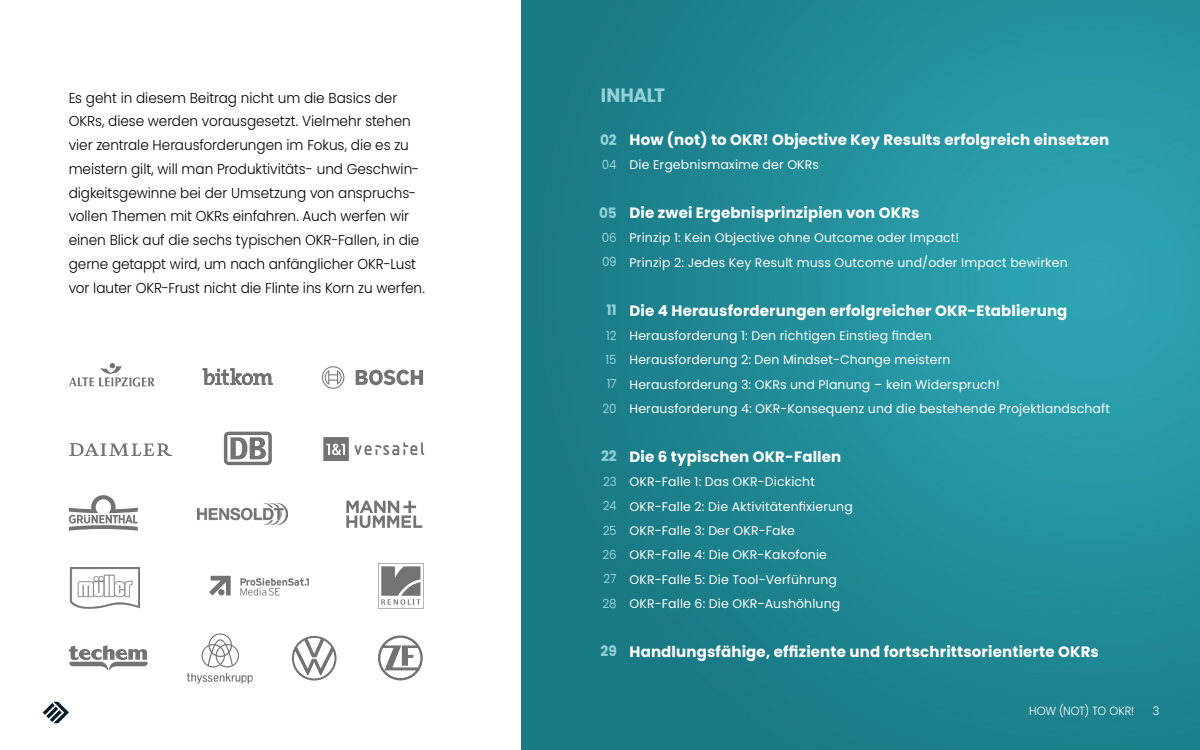
<style>
.page{position:relative;width:1200px;height:750px;background:#fff}
.page>*{position:absolute;margin:0;border:0;box-sizing:border-box;transform-origin:0 0}
.t1{font:700 19.38px "Poppins";letter-spacing:-.01em;color:#95d1d9;scale:.95 1}
.t2{font:700 15px "Poppins";letter-spacing:.01em;color:#fff}
.t3{font:300 14.38px/23.8px "Poppins";letter-spacing:-.005em;color:#000;scale:.95 1}
.t4{font:700 14.38px "Poppins";letter-spacing:-.005em;color:#95d1d9;scale:.95 1}
.t5{font:12.5px/24.4px "Poppins";letter-spacing:.01em;color:#fff}
.t6{font:12.5px/24.4px "Poppins";letter-spacing:-.02em;color:#95d1d9;scale:.95 1}
.t7{font:300 11.88px "Poppins";letter-spacing:-.005em;color:#fff;scale:.95 1}
</style>
<div class="page">
<svg style="left:43px;top:702px;width:26px;height:21px"></svg>
<div style="left:521px;top:0;width:679px;height:750px;background:#197985"></div>
<img style="left:675px;top:0;width:525px;height:698px">
<svg style="left:69px;top:645px;width:79px;height:25px"></svg>
<svg style="left:378px;top:563px;width:46px;height:46px"></svg>
<svg style="left:187px;top:633px;width:66px;height:51px"></svg>
<svg style="left:378px;top:635px;width:45px;height:45px"></svg>
<svg style="left:209px;top:576px;width:22px;height:19px"></svg>
<div style="left:218px;top:589px;width:7px;height:6px;background:#737373;border-radius:50%"></div>
<svg style="left:240px;top:578px;width:69px;height:17px"></svg>
<svg style="left:292px;top:636px;width:45px;height:45px"></svg>
<svg style="left:69px;top:363px;width:86px;height:24px"></svg>
<svg style="left:69px;top:443px;width:103px;height:13px"></svg>
<svg style="left:224px;top:432px;width:48px;height:33px"></svg>
<svg style="left:203px;top:368px;width:70px;height:17px"></svg>
<svg style="left:215px;top:377px;width:7px;height:8px"></svg>
<svg style="left:356px;top:370px;width:67px;height:15px"></svg>
<svg style="left:322px;top:366px;width:22px;height:23px"></svg>
<svg style="left:69px;top:495px;width:69px;height:36px"></svg>
<img style="left:197px;top:503px;width:90px;height:22px">
<img style="left:69px;top:568px;width:71px;height:41px">
<svg style="left:346px;top:501px;width:76px;height:27px"></svg>
<svg style="left:323px;top:437px;width:101px;height:23px"></svg>
<p class="t3" style="left:69px;top:86px;width:376px">Es geht in diesem Beitrag nicht um die Basics der OKRs, diese werden vorausgesetzt. Vielmehr stehen vier zentrale Herausforderungen im Fokus, die es zu meistern gilt, will man Produktivitäts- und Geschwin&shy;digkeitsgewinne bei der Umsetzung von anspruchs&shy;vollen Themen mit OKRs einfahren. Auch werfen wir einen Blick auf die sechs typischen OKR-Fallen, in die gerne getappt wird, um nach anfänglicher OKR-Lust vor lauter OKR-Frust nicht die Flinte ins Korn zu werfen.</p>
<h1 class="t1" style="left:601px;top:84px;width:69px">INHALT</h1>
<p class="t2" style="left:630px;top:131px;width:481px">How (not) to OKR! Objective Key Results erfolgreich einsetzen</p>
<p class="t5" style="left:630px;top:153px;width:191px">Die Ergebnismaxime der OKRs</p>
<p class="t2" style="left:630px;top:204px;width:292px">Die zwei Ergebnisprinzipien von OKRs</p>
<p class="t5" style="left:630px;top:226px;width:440px">Prinzip 1: Kein Objective ohne Outcome oder Impact!<br>Prinzip 2: Jedes Key Result muss Outcome und/oder Impact bewirken</p>
<p class="t2" style="left:630px;top:302px;width:439px">Die 4 Herausforderungen erfolgreicher OKR-Etablierung</p>
<p class="t5" style="left:630px;top:323px;width:482px">Herausforderung 1: Den richtigen Einstieg finden<br>Herausforderung 2: Den Mindset-Change meistern<br>Herausforderung 3: OKRs und Planung – kein Widerspruch!<br>Herausforderung 4: OKR-Konsequenz und die bestehende Projektlandschaft</p>
<p class="t2" style="left:630px;top:448px;width:213px">Die 6 typischen OKR-Fallen</p>
<p class="t5" style="left:630px;top:470px;width:225px">OKR-Falle 1: Das OKR-Dickicht<br>OKR-Falle 2: Die Aktivitätenfixierung<br>OKR-Falle 3: Der OKR-Fake<br>OKR-Falle 4: Die OKR-Kakofonie<br>OKR-Falle 5: Die Tool-Verführung<br>OKR-Falle 6: Die OKR-Aushöhlung</p>
<p class="t2" style="left:630px;top:643px;width:471px">Handlungsfähige, effiziente und fortschrittsorientierte OKRs</p>
<p class="t4" style="left:600px;top:131px;width:19px">02</p>
<p class="t6" style="left:602px;top:152px;width:17px">04</p>
<p class="t4" style="left:599px;top:204px;width:20px">05</p>
<p class="t6" style="left:602px;top:226px;width:17px">06<br>09</p>
<p class="t4" style="left:607px;top:302px;width:12px">11</p>
<p class="t6" style="left:603px;top:323px;width:16px;text-align:center">12<br>15<br>17<br>20</p>
<p class="t4" style="left:601px;top:448px;width:18px">22</p>
<p class="t6" style="left:603px;top:469px;width:16px;text-align:justify">23<br>24<br>25<br>26<br>27<br>28</p>
<p class="t4" style="left:601px;top:643px;width:19px">29</p>
<p class="t7" style="left:1029px;top:704px;width:112px">HOW (NOT) TO OKR!</p>
<p class="t7" style="left:1153px;top:704px;width:8px">3</p>
</div>
